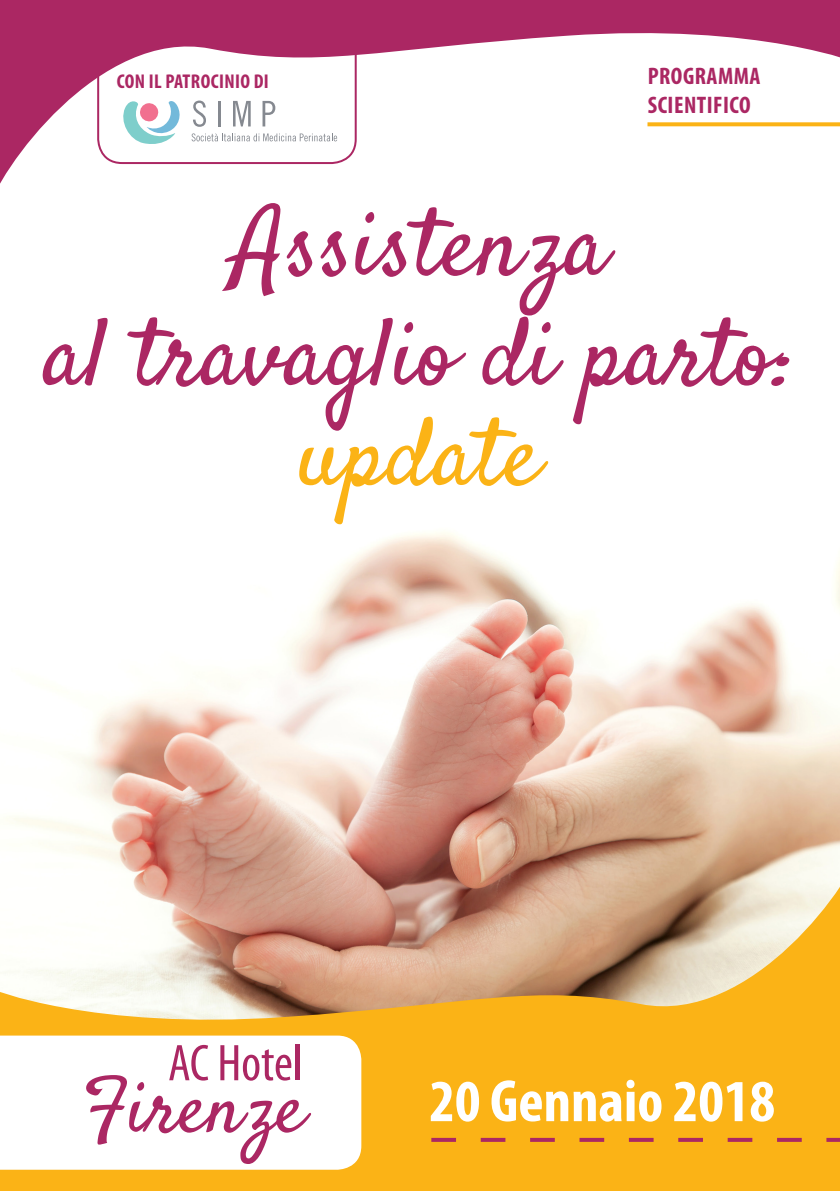
<style>
.page{position:relative;width:840px;height:1191px;background:#fff}
.page>*{position:absolute;margin:0;border:0;box-sizing:border-box;transform-origin:0 0}
.t1{font:96px "Satisfy";color:#ab2763}
.t2{font:96px "Satisfy";color:#fbb316}
.t3{font:76px "Satisfy";color:#ab2763}
.t4{font:700 condensed 60px "Myriad Pro";color:#fff}
.t5{font:condensed 52px "Myriad Pro";letter-spacing:-.005em;color:#ab2763}
.t6{font:700 condensed 24px "Myriad Pro";letter-spacing:.02em;color:#ab2763}
.t7{font:700 condensed 20px "Myriad Pro";letter-spacing:.02em;color:#ab2763}
</style>
<div class="page">
<div style="left:0;top:1008px;width:839px;height:183px;background:#fbb316"></div>
<img style="left:68px;top:532px;width:771px;height:264px">
<svg style="left:0;top:796px;width:839px;height:270px"></svg>
<svg style="left:0;top:0;width:839px;height:184px"></svg>
<div style="left:0;top:1035px;width:361px;height:134px;background:#fff"></div>
<svg style="left:647px;top:122px;width:192px;height:4px"></svg>
<svg style="left:431px;top:1137px;width:408px;height:4px"></svg>
<svg style="left:97px;top:0;width:259px;height:164px"></svg>
<p class="t7" style="left:117px;top:71px;width:153px">CON IL PATROCINIO DI</p>
<p class="t6" style="left:647px;top:63px;width:114px">PROGRAMMA</p>
<p class="t6" style="left:647px;top:92px;width:105px">SCIENTIFICO</p>
<p class="t1" style="left:232px;top:184px;width:376px">Assistenza</p>
<p class="t1" style="left:44px;top:294px;width:753px">al travaglio di parto:</p>
<p class="t2" style="left:299px;top:394px;width:243px">update</p>
<p class="t5" style="left:168px;top:1035px;width:136px">AC Hotel</p>
<p class="t3" style="left:83px;top:1059px;width:223px">Firenze</p>
<p class="t4" style="left:429px;top:1068px;width:347px">20 Gennaio 2018</p>
</div>
